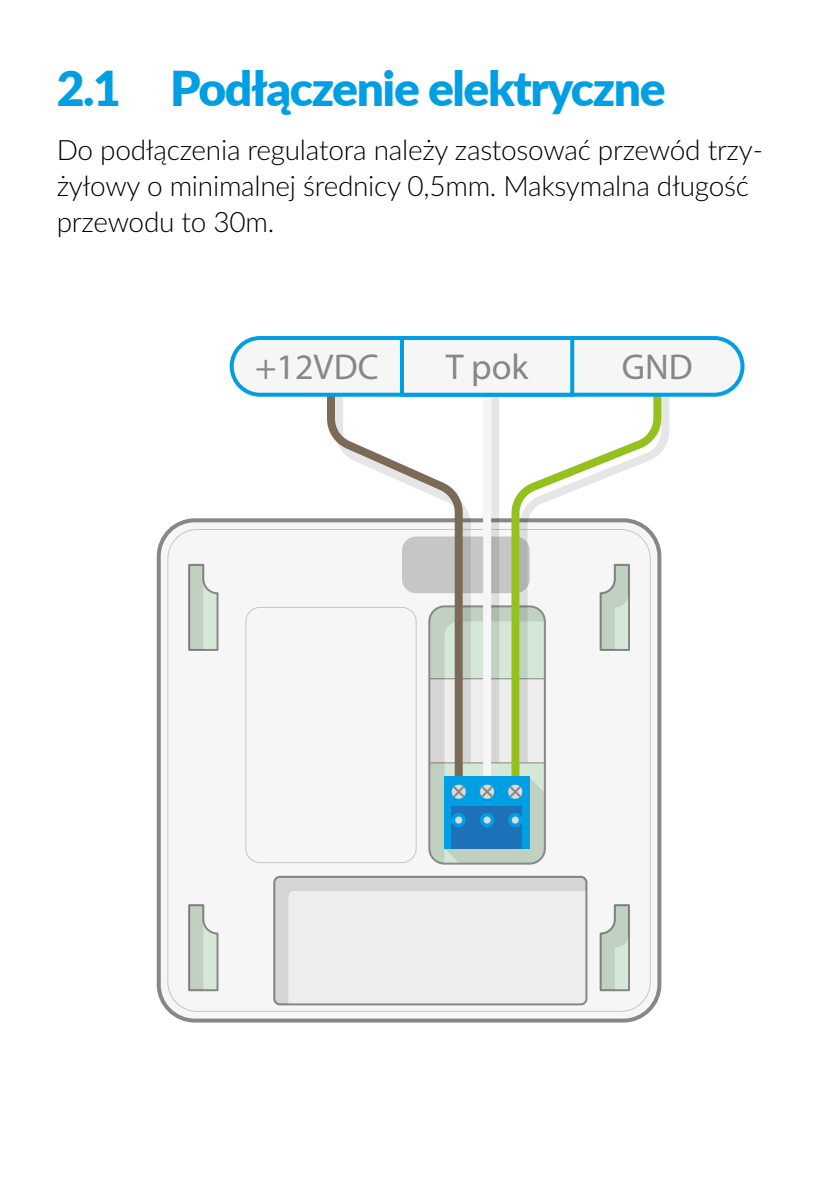
<style>
.page{position:relative;width:840px;height:1191px;background:#fff}
.page>*{position:absolute;margin:0;border:0;box-sizing:border-box;transform-origin:0 0}
.t1{font:900 48px "Lato";letter-spacing:-.03em;color:#009fe3}
.t2{font:36px "Myriad Pro";color:#878787}
.t3{font:300 28px/36px "Lato";letter-spacing:-.01em;color:#000}
</style>
<div class="page">
<svg style="left:157px;top:518px;width:504px;height:504px;fill:#f6f6f6"></svg>
<div style="left:273px;top:875px;width:314px;height:130px;border:2px solid #878787;border-radius:6px"></div>
<div style="left:245px;top:607px;width:171px;height:256px;border:1px solid #c6c6c6;border-radius:14px"></div>
<div style="left:402px;top:536px;width:127px;height:57px;background:#c6c6c6;border-radius:14px"></div>
<svg style="left:491px;top:397px;width:8px;height:208px;background:#d5d5d5"></svg>
<svg style="left:335px;top:509px;width:135px;height:285px"></svg>
<svg style="left:545px;top:397px;width:124px;height:397px"></svg>
<svg style="left:274px;top:876px;width:312px;height:128px;background:#e6e6e6"></svg>
<svg style="left:187px;top:563px;width:32px;height:89px"></svg>
<div style="left:483px;top:395px;width:8px;height:382px;background:#f6f6f6"></div>
<svg style="left:323px;top:397px;width:143px;height:388px"></svg>
<svg style="left:507px;top:397px;width:158px;height:388px"></svg>
<div style="left:231px;top:338px;width:511px;height:57px;background:#f6f6f6;border-radius:28px"></div>
<div style="left:229px;top:336px;width:515px;height:61px;border:4px solid #009fe3;border-radius:28px"></div>
<svg style="left:598px;top:563px;width:32px;height:89px"></svg>
<svg style="left:187px;top:903px;width:32px;height:89px"></svg>
<svg style="left:598px;top:903px;width:32px;height:89px"></svg>
<svg style="left:428px;top:605px;width:117px;height:259px;background:#a6c4c2"></svg>
<div style="left:455px;top:816px;width:7px;height:7px;background:#dadada;border-radius:50%"></div>
<svg style="left:479px;top:813px;width:15px;height:14px"></svg>
<div style="left:483px;top:816px;width:7px;height:7px;background:#dadada;border-radius:50%"></div>
<div style="left:508px;top:813px;width:14px;height:14px;background:#009fe3;border-radius:50%"></div>
<svg style="left:511px;top:816px;width:7px;height:7px"></svg>
<div style="left:400px;top:336px;width:174px;height:61px;border:4px solid #009fe3"></div>
<p class="t1" style="left:57px;top:53px;width:610px">2.1 Podłączenie elektryczne</p>
<p class="t3" style="left:57px;top:131px;width:707px">Do podłączenia regulatora należy zastosować przewód trzy&shy;żyłowy o minimalnej średnicy 0,5mm. Maksymalna długość przewodu to 30m.</p>
<p class="t2" style="left:255px;top:345px;width:125px">+12VDC</p>
<p class="t2" style="left:445px;top:345px;width:84px">T pok</p>
<p class="t2" style="left:621px;top:345px;width:72px">GND</p>
</div>
